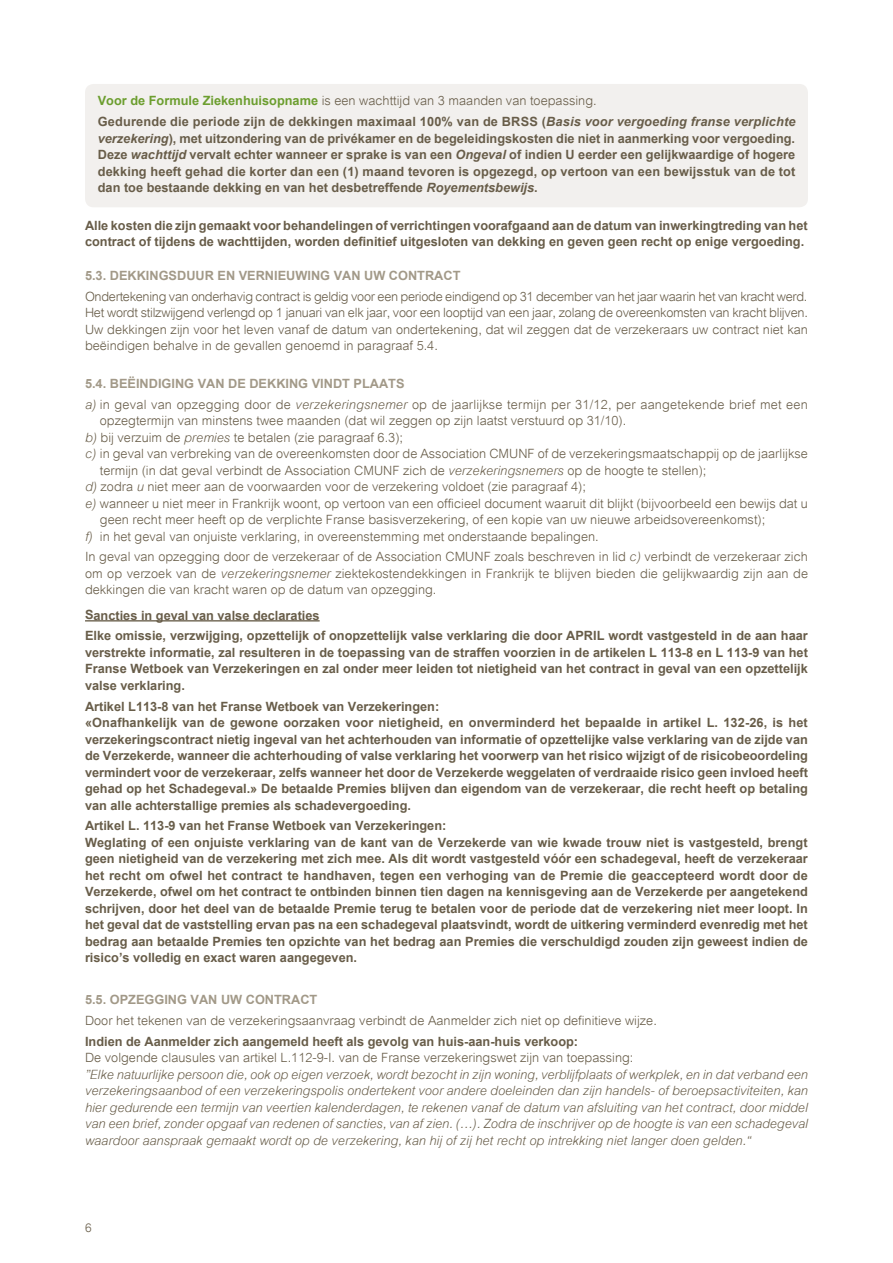
<style>
.page{position:relative;width:893px;height:1263px;background:#fff}
.page>*{position:absolute;margin:0;border:0;box-sizing:border-box;transform-origin:0 0}
.t1{font:700 12.75px/16.5px "Arial";color:#685d49}
.t2{font:300 12.75px/16.5px "Arial";color:#685d49;text-align:justify}
.t3{font:italic 300 12.75px/16.5px "Arial";color:#685d49;text-align:justify}
.t4{font:700 12.75px "Arial";color:#a29988}
.t5{font:300 12px "Arial";color:#685d49}
.s1{color:#6c9e2f}
.s2{font-weight:300}
.s3{font-style:italic}
.s4{font-weight:700;color:#a29988}
</style>
<div class="page">
<div style="left:85px;top:84px;width:723px;height:123px;background:#f2f0ee;border-radius:9px"></div>
<hr style="left:85px;top:620px;width:235px;height:1px;background:#685d49">
<p class="t1" style="left:98px;top:91px;width:500px;line-height:20.7px"><span class="s1">Voor de Formule Ziekenhuisopname</span> <span class="s2">is een wachttijd van 3 maanden van toepassing.<br></span>Gedurende die periode zijn de dekkingen maximaal 100% van de BRSS</p>
<p class="t1" style="left:98px;top:114px;width:699px;text-align:justify;text-indent:444px">(<span class="s3">Basis voor vergoeding franse verplichte verzekering</span>), met uitzondering van de privékamer en de begeleidingskosten die niet in aanmerking voor vergoeding.<br>Deze <span class="s3">wachttijd</span> vervalt echter wanneer er sprake is van een <span class="s3">Ongeval</span> of indien U eerder een gelijkwaardige of hogere dekking heeft gehad die korter dan een (1) maand tevoren is opgezegd, op vertoon van een bewijsstuk van de tot dan toe bestaande dekking en van het desbetreffende <span class="s3">Royementsbewijs</span>.</p>
<p class="t1" style="left:85px;top:217px;width:724px">Alle kosten die zijn gemaakt voor behandelingen of verrichtingen voorafgaand aan de datum van inwerkingtreding van het contract of tijdens de wachttijden, worden definitief uitgesloten van dekking en geven geen recht op enige vergoeding.</p>
<p class="t4" style="left:85px;top:267px;width:377px">5.3. Dekkingsduur en vernieuwing van uw contract</p>
<p class="t2" style="left:85px;top:288px;width:724px">Ondertekening van onderhavig contract is geldig voor een periode eindigend op 31 december van het jaar waarin het van kracht werd.<br>Het wordt stilzwijgend verlengd op 1 januari van elk jaar, voor een looptijd van een jaar, zolang de overeenkomsten van kracht blijven.<br>Uw dekkingen zijn voor het leven vanaf de datum van ondertekening, dat wil zeggen dat de verzekeraars uw contract niet kan beëindigen behalve in de gevallen genoemd in paragraaf 5.4.</p>
<p class="t4" style="left:85px;top:375px;width:236px">5.4. Beëindiging van de dekking VINDT</p>
<p class="t2" style="left:85px;top:373px;width:724px;line-height:20.7px;text-indent:269px"><span class="s4">PLAATS<br></span><span class="s3">a)</span> in geval van opzegging door de <span class="s3">verzekeringsnemer</span> op de jaarlijkse termijn per 31/12, per aangetekende brief met een</p>
<p class="t2" style="left:100px;top:412px;width:528px">opzegtermijn van minstens twee maanden (dat wil zeggen op zijn laatst verstuurd op 31/10).</p>
<p class="t2" style="left:85px;top:429px;width:320px"><span class="s3">b)</span> bij verzuim de <span class="s3">premies</span> te betalen (zie paragraaf 6.3);</p>
<p class="t2" style="left:85px;top:445px;width:724px"><span class="s3">c)</span> in geval van verbreking van de overeenkomsten door de Association CMUNF of de verzekeringsmaatschappij op de jaarlijkse</p>
<p class="t2" style="left:100px;top:462px;width:608px">termijn (in dat geval verbindt de Association CMUNF zich de <span class="s3">verzekeringsnemers</span> op de hoogte te stellen);</p>
<p class="t2" style="left:85px;top:478px;width:502px"><span class="s3">d)</span> zodra <span class="s3">u</span> niet meer aan de voorwaarden voor de verzekering voldoet (zie paragraaf 4);</p>
<p class="t2" style="left:85px;top:495px;width:724px"><span class="s3">e)</span> wanneer u niet meer in Frankrijk woont, op vertoon van een officieel document waaruit dit blijkt (bijvoorbeeld een bewijs dat u</p>
<p class="t2" style="left:100px;top:511px;width:667px">geen recht meer heeft op de verplichte Franse basisverzekering, of een kopie van uw nieuwe arbeidsovereenkomst);</p>
<p class="t2" style="left:85px;top:528px;width:515px"><span class="s3">f)</span> in het geval van onjuiste verklaring, in overeenstemming met onderstaande bepalingen.</p>
<p class="t2" style="left:85px;top:549px;width:725px">In geval van opzegging door de verzekeraar of de Association CMUNF zoals beschreven in lid <span class="s3">c)</span> verbindt de verzekeraar zich om op verzoek van de <span class="s3">verzekeringsnemer</span> ziektekostendekkingen in Frankrijk te blijven bieden die gelijkwaardig zijn aan de dekkingen die van kracht waren op de datum van opzegging.</p>
<p class="t1" style="left:85px;top:605px;width:507px;line-height:20.7px">Sancties in geval van valse declaraties<br>Elke omissie, verzwijging, opzettelijk of onopzettelijk valse verklaring die door APRIL</p>
<p class="t1" style="left:85px;top:628px;width:724px;text-align:justify;text-indent:523px">wordt vastgesteld in de aan haar verstrekte informatie, zal resulteren in de toepassing van de straffen voorzien in de artikelen L 113-8 en L 113-9 van het Franse Wetboek van Verzekeringen en zal onder meer leiden tot nietigheid van het contract in geval van een opzettelijk valse verklaring.</p>
<p class="t1" style="left:85px;top:698px;width:724px">Artikel L113-8 van het Franse Wetboek van Verzekeringen:<br>«Onafhankelijk van de gewone oorzaken voor nietigheid, en onverminderd het bepaalde in artikel L. 132-26, is het verzekeringscontract nietig ingeval van het achterhouden van informatie of opzettelijke valse verklaring van de zijde van de Verzekerde, wanneer die achterhouding of valse verklaring het voorwerp van het risico wijzigt of de risicobeoordeling vermindert voor de verzekeraar, zelfs wanneer het door de Verzekerde weggelaten of verdraaide risico geen invloed heeft gehad op het Schadegeval.» De betaalde Premies blijven dan eigendom van de verzekeraar, die recht heeft op betaling van alle achterstallige premies als schadevergoeding.</p>
<p class="t1" style="left:85px;top:818px;width:724px">Artikel L. 113-9 van het Franse Wetboek van Verzekeringen:<br>Weglating of een onjuiste verklaring van de kant van de Verzekerde van wie kwade trouw niet is vastgesteld, brengt geen nietigheid van de verzekering met zich mee. Als dit wordt vastgesteld vóór een schadegeval, heeft de verzekeraar het recht om ofwel het contract te handhaven, tegen een verhoging van de Premie die geaccepteerd wordt door de Verzekerde, ofwel om het contract te ontbinden binnen tien dagen na kennisgeving aan de Verzekerde per aangetekend schrijven, door het deel van de betaalde Premie terug te betalen voor de periode dat de verzekering niet meer loopt. In het geval dat de vaststelling ervan pas na een schadegeval plaatsvindt, wordt de uitkering verminderd evenredig met het bedrag aan betaalde Premies ten opzichte van het bedrag aan Premies die verschuldigd zouden zijn geweest indien de risico’s volledig en exact waren aangegeven.</p>
<p class="t4" style="left:85px;top:991px;width:234px">5.5. Opzegging van uw contract</p>
<p class="t2" style="left:85px;top:1012px;width:573px">Door het tekenen van de verzekeringsaanvraag verbindt de Aanmelder zich niet op definitieve wijze.</p>
<p class="t1" style="left:85px;top:1033px;width:495px">Indien de Aanmelder zich aangemeld heeft als gevolg van huis-aan-huis verkoop:</p>
<p class="t2" style="left:85px;top:1049px;width:550px">De volgende clausules van artikel L.112-9-I. van de Franse verzekeringswet zijn van toepassing:</p>
<p class="t3" style="left:85px;top:1066px;width:724px">”Elke natuurlijke persoon die, ook op eigen verzoek, wordt bezocht in zijn woning, verblijfplaats of werkplek, en in dat verband een verzekeringsaanbod of een verzekeringspolis ondertekent voor andere doeleinden dan zijn handels- of beroepsactiviteiten, kan hier gedurende een termijn van veertien kalenderdagen, te rekenen vanaf de datum van afsluiting van het contract, door middel van een brief, zonder opgaaf van redenen of sancties, van af zien. (…). Zodra de inschrijver op de hoogte is van een schadegeval waardoor aanspraak gemaakt wordt op de verzekering, kan hij of zij het recht op intrekking niet langer doen gelden.“</p>
<p class="t5" style="left:85px;top:1221px;width:8px">6</p>
</div>
